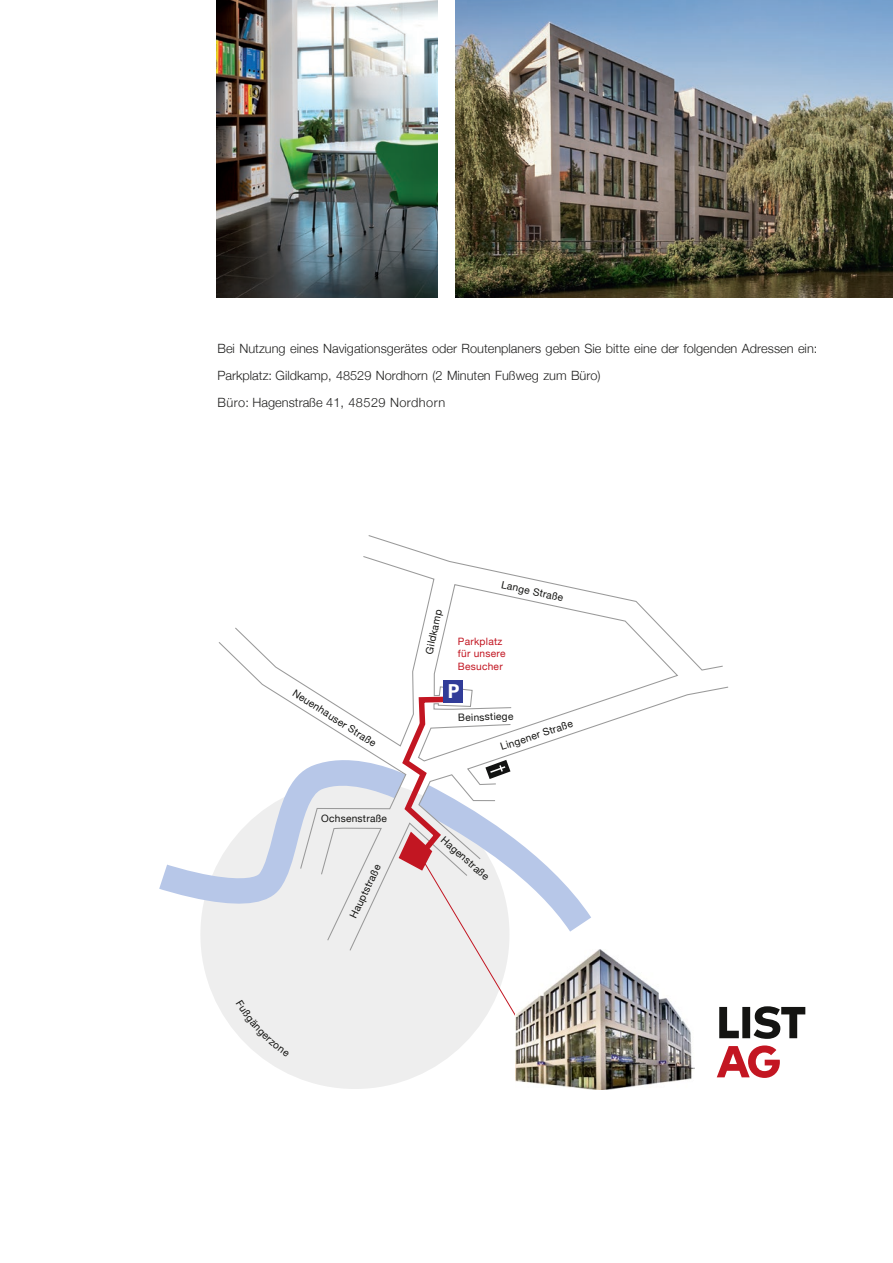
<style>
.page{position:relative;width:893px;height:1263px;background:#fff}
.page>*{position:absolute;margin:0;border:0;box-sizing:border-box;transform-origin:0 0}
.t1{font:700 19.2px "Univers";color:#fff}
.t2{font:300 12.75px/27.3px "Helvetica Neue";color:#212120}
.t3{font:10.2px "Helvetica Neue";letter-spacing:.025em;color:#141412}
.t4{font:10.2px/12px "Helvetica Neue";letter-spacing:.025em;color:#c21622}
</style>
<div class="page">
<img style="left:515px;top:1078px;width:177px;height:11px">
<img style="left:455px;top:0;width:438px;height:298px">
<img style="left:217px;top:0;width:221px;height:298px">
<svg style="left:159px;top:555px;width:646px;height:523px"></svg>
<p class="t2" style="left:218px;top:334px;width:601px">Bei Nutzung eines Navigationsgerätes oder Routenplaners geben Sie bitte eine der folgenden Adressen ein:<br>Parkplatz: Gildkamp, 48529 Nordhorn (2 Minuten Fußweg zum Büro)<br>Büro: Hagenstraße 41, 48529 Nordhorn</p>
<p class="t3" style="left:298px;top:685px;width:99px;rotate:33deg">Neuenhauser Straße</p>
<p class="t3" style="left:321px;top:811px;width:67px">Ochsenstraße</p>
<p class="t3" style="left:346px;top:914px;width:60px;rotate:-64deg">Hauptstraße</p>
<p class="t3" style="left:503px;top:577px;width:65px;rotate:12deg">Lange Straße</p>
<p class="t3" style="left:421px;top:652px;width:47px;rotate:-77deg">Gildkamp</p>
<p class="t4" style="left:458px;top:636px;width:49px">Parkplatz für unsere<br>Besucher</p>
<h1 class="t1" style="left:448px;top:680px;width:13px">P</h1>
<p class="t3" style="left:458px;top:710px;width:57px;rotate:-2deg">Beinsstiege</p>
<p class="t3" style="left:499px;top:740px;width:77px;rotate:-18deg">Lingener Straße</p>
<p class="t3" style="left:448px;top:832px;width:62px;rotate:42deg">Hagenstraße</p>
</div>
